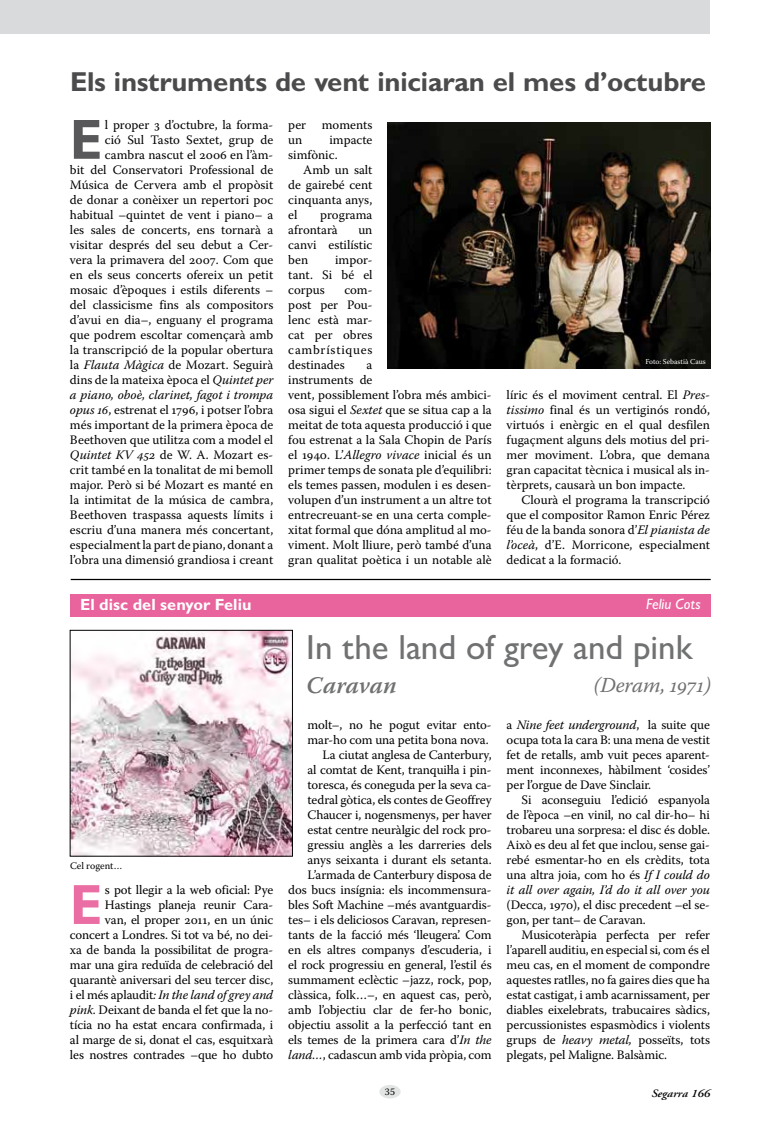
<style>
.page{position:relative;width:780px;height:1134px;background:#fff}
.page>*{position:absolute;margin:0;border:0;box-sizing:border-box;transform-origin:0 0}
.t1{font:700 56.88px "Gill Sans MT Pro";color:#58585a;scale:.9 1}
.t2{font:700 56.88px "Gill Sans MT Pro";color:#ea6ea3;scale:.9 1}
.t3{font:500 35px "Gill Sans MT Pro";color:#707172}
.t4{font:700 27.5px "Gill Sans MT Pro";letter-spacing:-.01em;color:#4b4b4d}
.t5{font:italic 600 23.75px "Warnock Pro";color:#707172}
.t6{font:italic 21.25px "Warnock Pro";letter-spacing:-.015em;color:#707172}
.t7{font:700 16.25px "Gill Sans MT Pro";color:#fff}
.t8{font:italic 500 15px "Gill Sans MT Pro";color:#fff}
.t9{font:12.88px/15px "Warnock Pro";color:#000;text-align:justify}
.t10{font:italic 600 11.25px "Adobe Garamond Pro";color:#000;scale:1.1 1}
.t11{font:10px "Warnock Pro";color:#000}
.t12{font:7.5px "Warnock Pro";letter-spacing:.01em;color:#fff}
.s1{font-style:italic}
</style>
<div class="page">
<div style="left:379px;top:1085px;width:22px;height:13px;background:#e3e4e4;border-radius:50%"></div>
<div style="left:0;top:0;width:710px;height:34px;background:#d9dadb"></div>
<img style="left:388px;top:122px;width:323px;height:246px">
<img style="left:72px;top:632px;width:219px;height:222px">
<div style="left:70px;top:630px;width:223px;height:226px;border:1px solid #000"></div>
<hr style="left:71px;top:579px;width:640px;height:1px;background:#000">
<div style="left:70px;top:594px;width:641px;height:22px;background:#e9639d"></div>
<h3 class="t4" style="left:70px;top:65px;width:638px">Els instruments de vent iniciaran el mes d’octubre</h3>
<h1 class="t1" style="left:70px;top:104px;width:37px">E</h1>
<p class="t9" style="left:70px;top:117px;width:205px;text-align:right">l proper 3 d’octubre, la forma-<br>ció Sul Tasto Sextet, grup de cambra nascut el 2006 en l’àm-<br>bit del Conservatori Professional de Música de Cervera amb el propòsit de donar a conèixer un repertori poc habitual –quintet de vent i piano– a les sales de concerts, ens tornarà a visitar després del seu debut a Cer&shy;vera la primavera del 2007. Com que en els seus concerts ofereix un petit mosaic d’èpoques i estils diferents – del classicisme fins als compositors d’avui en dia–, enguany el programa que podrem escoltar començarà amb la transcripció de la popular obertura la <span class="s1">Flauta Màgica</span> de Mozart. Seguirà dins de la mateixa època el <span class="s1">Quintet per a piano, oboè, clarinet, fagot i trompa opus 16</span>, estrenat el 1796, i potser l’obra més important de la primera època de Beethoven que utilitza com a model el <span class="s1">Quintet KV 452</span> de W. A. Mozart es&shy;crit també en la tonalitat de mi bemoll major. Però si bé Mozart es manté en la intimitat de la música de cambra, Beethoven traspassa aquests límits i escriu d’una manera més concertant, especialment la part de piano, donant a l’obra una dimensió grandiosa i creant</p>
<p class="t9" style="left:288px;top:117px;width:86px">per moments un</p>
<p class="t9" style="left:288px;top:132px;width:86px;text-indent:41px">impacte simfònic.</p>
<p class="t9" style="left:288px;top:162px;width:86px;text-indent:15px">Amb un salt de gairebé cent cinquanta anys, el</p>
<p class="t9" style="left:288px;top:207px;width:86px;text-indent:32px">programa afrontarà</p>
<p class="t9" style="left:288px;top:222px;width:86px;text-indent:70px">un canvi estilístic ben</p>
<p class="t9" style="left:288px;top:252px;width:86px;text-indent:47px">impor&shy;tant. Si bé el corpus</p>
<p class="t9" style="left:288px;top:282px;width:86px;text-indent:56px">com&shy;post per Pou&shy;lenc està mar&shy;cat per obres cambrístiques destinades</p>
<p class="t12" style="left:645px;top:357px;width:62px">Foto: Sebastià Caus</p>
<p class="t9" style="left:288px;top:357px;width:205px;text-align:left;text-indent:78px">a<br>instruments de<br>vent, possiblement l’obra més ambici&shy;osa sigui el <span class="s1">Sextet</span> que se situa cap a la meitat de tota aquesta producció i que fou estrenat a la Sala Chopin de París el 1940. L’<span class="s1">Allegro vivace</span> inicial és un primer temps de sonata ple d’equilibri: els temes passen, modulen i es desen&shy;volupen d’un instrument a un altre tot entrecreuant-se en una certa comple&shy;xitat formal que dóna amplitud al mo&shy;viment. Molt lliure, però també d’una gran qualitat poètica i un notable alè</p>
<p class="t9" style="left:507px;top:387px;width:205px">líric és el moviment central. El <span class="s1">Pres&shy;tissimo</span> final és un vertiginós rondó, virtuós i enèrgic en el qual desfilen fugaçment alguns dels motius del pri&shy;mer moviment. L’obra, que demana gran capacitat tècnica i musical als in&shy;tèrprets, causarà un bon impacte.</p>
<p class="t9" style="left:507px;top:492px;width:205px;text-indent:15px">Clourà el programa la transcripció que el compositor Ramon Enric Pérez féu de la banda sonora d’<span class="s1">El pianista de l’oceà</span>, d’E. Morricone, especialment dedicat a la formació.</p>
<p class="t7" style="left:80px;top:594px;width:173px">El disc del senyor Feliu</p>
<p class="t8" style="left:646px;top:595px;width:56px">Feliu Cots</p>
<h2 class="t3" style="left:306px;top:626px;width:388px">In the land of grey and pink</h2>
<p class="t11" style="left:70px;top:860px;width:54px">Cel rogent…</p>
<p class="t9" style="left:70px;top:882px;width:205px;text-align:right">s pot llegir a la web oficial: Pye Hastings planeja reunir Cara-<br>van, el proper 2011, en un únic concert a Londres. Si tot va bé, no dei&shy;xa de banda la possibilitat de progra&shy;mar una gira reduïda de celebració del quarantè aniversari del seu tercer disc, i el més aplaudit<span class="s1">: In the land of grey and pink</span>. Deixant de banda el fet que la no&shy;tícia no ha estat encara confirmada, i al marge de si, donat el cas, esquitxarà les nostres contrades –que ho dubto</p>
<h1 class="t2" style="left:70px;top:869px;width:37px">E</h1>
<h3 class="t5" style="left:306px;top:670px;width:92px">Caravan</h3>
<h3 class="t6" style="left:594px;top:672px;width:119px">(Deram, 1971)</h3>
<p class="t9" style="left:288px;top:717px;width:205px;text-align:right">molt–, no he pogut evitar ento&shy;mar-ho com una petita bona nova.<br>La ciutat anglesa de Canterbury,<br>al comtat de Kent, tranquiŀla i pin&shy;toresca, és coneguda per la seva ca&shy;tedral gòtica, els contes de Geoffrey Chaucer i, nogensmenys, per haver estat centre neuràlgic del rock pro&shy;gressiu anglès a les darreries dels anys seixanta i durant els setanta.<br>L’armada de Canterbury disposa de dos bucs insígnia: els incommensura&shy;bles Soft Machine –més avantguardis&shy;tes– i els deliciosos Caravan, represen&shy;tants de la facció més ‘lleugera’. Com en els altres companys d’escuderia, i el rock progressiu en general, l’estil és summament eclèctic –jazz, rock, pop, clàssica, folk…–, en aquest cas, però, amb l’objectiu clar de fer-ho bonic, objectiu assolit a la perfecció tant en els temes de la primera cara d’<span class="s1">In the land…</span>, cadascun amb vida pròpia, com</p>
<p class="t9" style="left:507px;top:717px;width:205px">a <span class="s1">Nine feet underground</span>, la suite que ocupa tota la cara B: una mena de vestit fet de retalls, amb vuit peces aparent&shy;ment inconnexes, hàbilment ‘cosides’ per l’orgue de Dave Sinclair.</p>
<p class="t9" style="left:507px;top:792px;width:205px;text-indent:15px">Si aconseguiu l’edició espanyola de l’època –en vinil, no cal dir-ho– hi trobareu una sorpresa: el disc és doble.<br>Això es deu al fet que inclou, sense gai&shy;rebé esmentar-ho en els crèdits, tota una altra joia, com ho és <span class="s1">If I could do it all over again, I’d do it all over you</span></p>
<p class="t9" style="left:507px;top:897px;width:205px">(Decca, 1970), el disc precedent –el se&shy;gon, per tant– de Caravan.</p>
<p class="t9" style="left:507px;top:927px;width:205px;text-indent:15px">Musicoteràpia perfecta per refer l’aparell auditiu, en especial si, com és el meu cas, en el moment de compondre aquestes ratlles, no fa gaires dies que ha estat castigat, i amb acarnissament, per diables eixelebrats, trabucaires sàdics, percussionistes espasmòdics i violents grups de <span class="s1">heavy metal,</span> posseïts, tots plegats, pel Maligne. Balsàmic.</p>
<p class="t11" style="left:385px;top:1085px;width:12px">35</p>
<p class="t10" style="left:652px;top:1087px;width:55px">Segarra 166</p>
</div>
